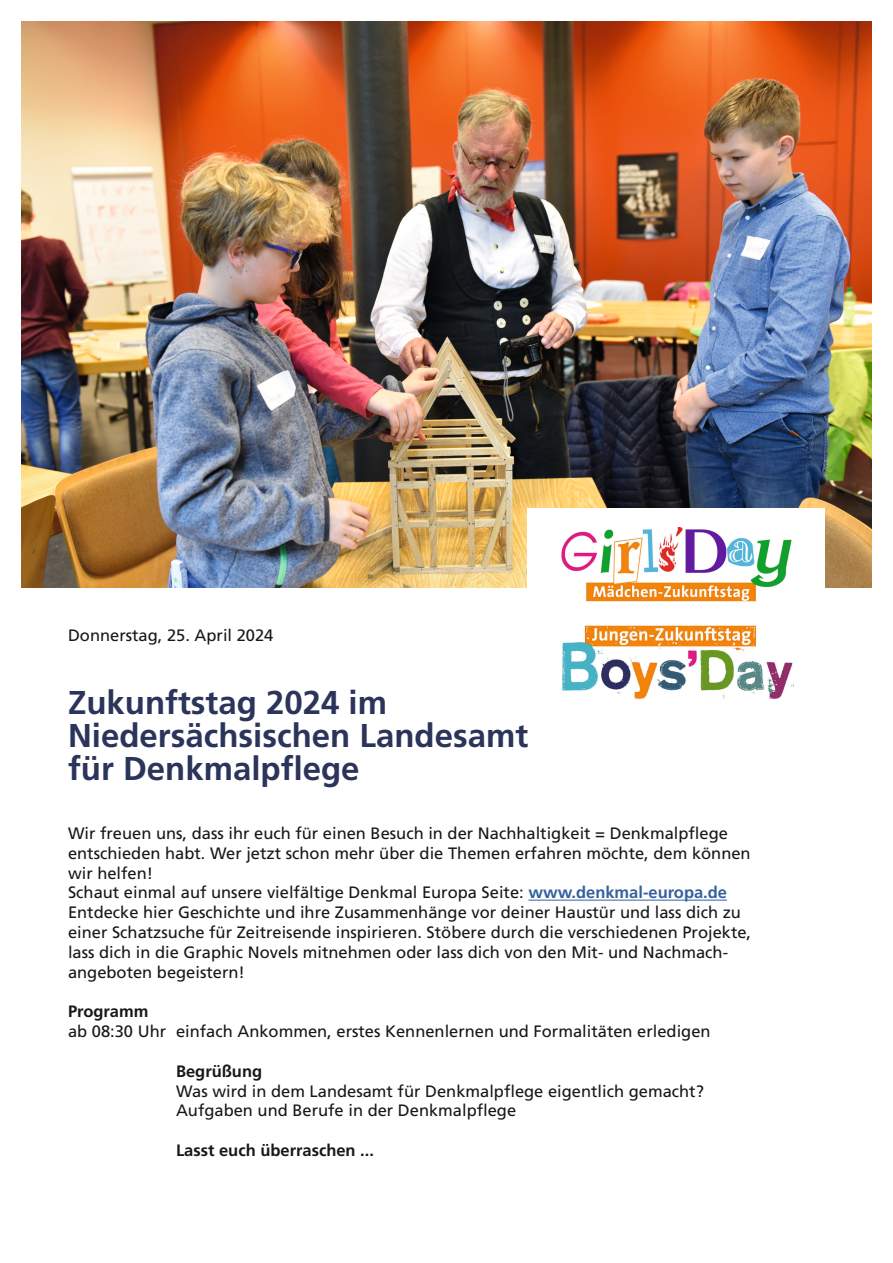
<style>
.page{position:relative;width:893px;height:1263px;background:#fff}
.page>*{position:absolute;margin:0;border:0;box-sizing:border-box;transform-origin:0 0}
.t1{font:700 33px/33px "Frutiger LT Std";color:#2b345a}
.t2{font:16.5px/19.8px "Frutiger LT Std";color:#171818}
.t3{font:700 16.5px "Frutiger LT Std";color:#171818}
.s1{font-weight:700;color:#36619e}
</style>
<div class="page">
<img style="left:21px;top:21px;width:851px;height:566px">
<div style="left:527px;top:508px;width:298px;height:158px;background:#fff"></div>
<hr style="left:528px;top:900px;width:199px;height:1px;background:#36619e">
<img style="left:562px;top:625px;width:232px;height:75px">
<img style="left:561px;top:526px;width:231px;height:76px">
<p class="t2" style="left:68px;top:625px;width:207px">Donnerstag, 25. April 2024</p>
<h1 class="t1" style="left:68px;top:686px;width:462px">Zukunftstag 2024 im<br>Niedersächsischen Landesamt für Denkmalpflege</h1>
<p class="t2" style="left:68px;top:823px;width:685px">Wir freuen uns, dass ihr euch für einen Besuch in der Nachhaltigkeit = Denkmalpflege entschieden habt. Wer jetzt schon mehr über die Themen erfahren möchte, dem können wir helfen!<br>Schaut einmal auf unsere vielfältige Denkmal Europa Seite: <span class="s1">www.denkmal-europa.de </span>Entdecke hier Geschichte und ihre Zusammenhänge vor deiner Haustür und lass dich zu einer Schatzsuche für Zeitreisende inspirieren. Stöbere durch die verschiedenen Projekte, lass dich in die Graphic Novels mitnehmen oder lass dich von den Mit- und Nachmach&shy;angeboten begeistern!</p>
<p class="t3" style="left:68px;top:1002px;width:82px">Programm</p>
<p class="t2" style="left:68px;top:1021px;width:644px">ab 08:30 Uhr einfach Ankommen, erstes Kennenlernen und Formalitäten erledigen</p>
<p class="t3" style="left:176px;top:1061px;width:88px">Begrüßung</p>
<p class="t2" style="left:176px;top:1081px;width:529px">Was wird in dem Landesamt für Denkmalpflege eigentlich gemacht?<br>Aufgaben und Berufe in der Denkmalpflege</p>
<p class="t3" style="left:176px;top:1140px;width:200px">Lasst euch überraschen ...</p>
</div>
